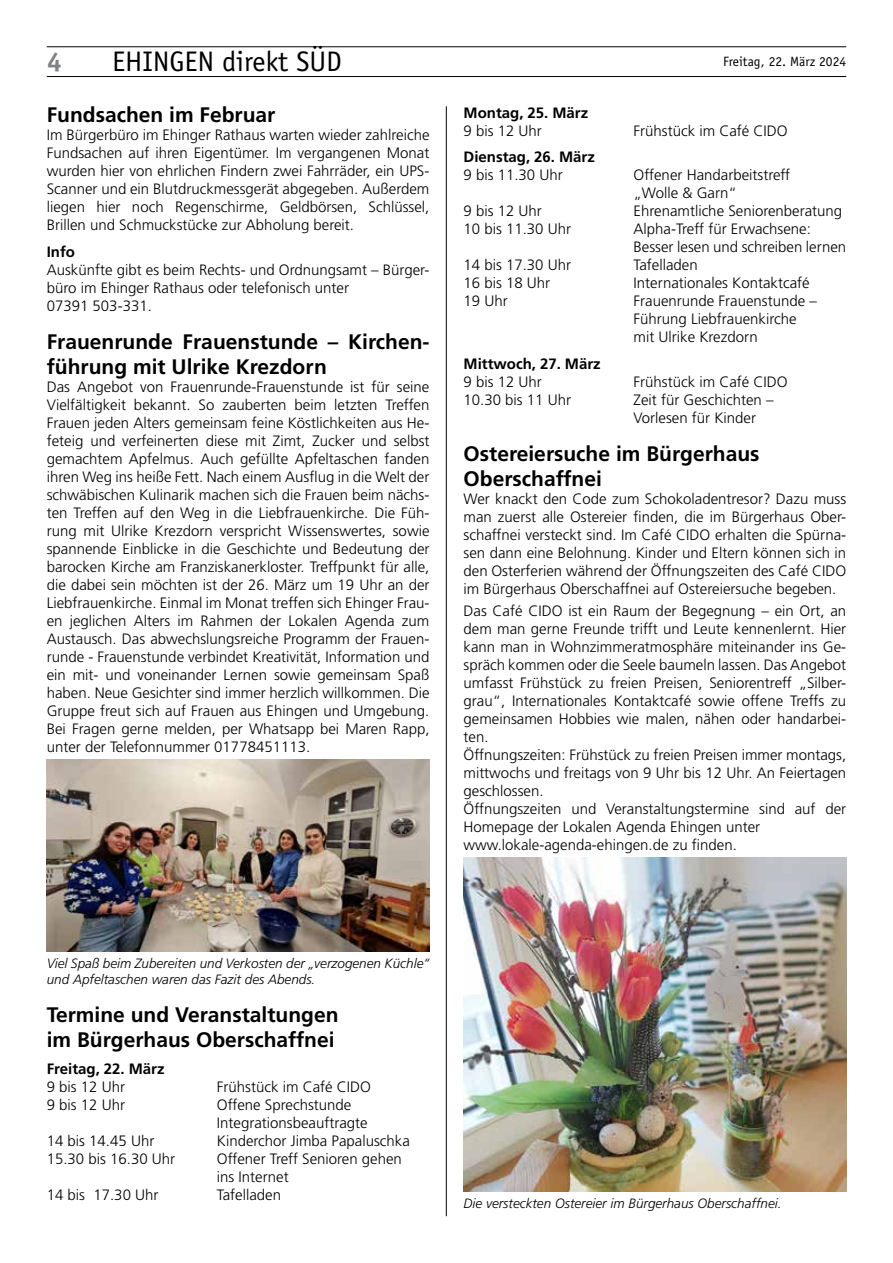
<style>
.page{position:relative;width:893px;height:1263px;background:#fff}
.page>*{position:absolute;margin:0;border:0;box-sizing:border-box;transform-origin:0 0}
.t1{font:28.35px "Officina Sans";color:#000}
.t2{font:700 27px "Officina Sans";color:#808285}
.t3{font:700 21px/25.2px "Frutiger";color:#000}
.t4{font:300 15px/18px "Frutiger";color:#000}
.t5{font:700 15px "Frutiger";color:#000}
.t6{font:italic 300 13.5px/16.2px "Frutiger";color:#000}
.t7{font:13.5px "Officina Sans";color:#000}
</style>
<div class="page">
<hr style="left:446px;top:106px;width:1px;height:1110px;background:#000">
<hr style="left:47px;top:76px;width:799px;height:1px;background:#000">
<hr style="left:47px;top:47px;width:799px;height:1px;background:#000">
<img style="left:463px;top:858px;width:383px;height:334px">
<img style="left:47px;top:760px;width:382px;height:191px">
<h2 class="t2" style="left:47px;top:45px;width:17px">4</h2>
<h1 class="t1" style="left:112px;top:45px;width:231px">EHINGEN direkt SÜD</h1>
<p class="t7" style="left:723px;top:53px;width:124px">Freitag, 22. März 2024</p>
<p class="t5" style="left:463px;top:104px;width:126px">Montag, 25. März</p>
<p class="t4" style="left:463px;top:122px;width:80px">9 bis 12 Uhr</p>
<p class="t4" style="left:634px;top:122px;width:156px">Frühstück im Café CIDO</p>
<p class="t5" style="left:463px;top:148px;width:133px">Dienstag, 26. März</p>
<p class="t4" style="left:463px;top:166px;width:101px">9 bis 11.30 Uhr</p>
<p class="t4" style="left:634px;top:166px;width:158px">Offener Handarbeitstreff „Wolle &amp; Garn“</p>
<p class="t4" style="left:463px;top:202px;width:80px">9 bis 12 Uhr</p>
<p class="t4" style="left:634px;top:202px;width:210px">Ehrenamtliche Seniorenberatung</p>
<p class="t4" style="left:463px;top:220px;width:109px">10 bis 11.30 Uhr</p>
<p class="t4" style="left:634px;top:220px;width:214px">Alpha-Treff für Erwachsene:<br>Besser lesen und schreiben lernen</p>
<p class="t4" style="left:463px;top:256px;width:109px">14 bis 17.30 Uhr</p>
<p class="t4" style="left:634px;top:256px;width:66px">Tafelladen</p>
<p class="t4" style="left:463px;top:274px;width:88px">16 bis 18 Uhr</p>
<p class="t4" style="left:634px;top:274px;width:178px">Internationales Kontaktcafé</p>
<p class="t4" style="left:463px;top:292px;width:46px">19 Uhr</p>
<p class="t4" style="left:634px;top:292px;width:185px">Frauenrunde Frauenstunde –<br>Führung Liebfrauenkirche mit Ulrike Krezdorn</p>
<p class="t5" style="left:463px;top:355px;width:139px">Mittwoch, 27. März</p>
<p class="t4" style="left:463px;top:373px;width:80px">9 bis 12 Uhr</p>
<p class="t4" style="left:634px;top:373px;width:156px">Frühstück im Café CIDO</p>
<p class="t4" style="left:463px;top:391px;width:109px">10.30 bis 11 Uhr</p>
<p class="t4" style="left:634px;top:391px;width:141px">Zeit für Geschichten –<br>Vorlesen für Kinder</p>
<h3 class="t3" style="left:463px;top:441px;width:297px">Ostereiersuche im Bürgerhaus<br>Oberschaffnei</h3>
<p class="t4" style="left:463px;top:490px;width:384px;text-align:justify">Wer knackt den Code zum Schokoladentresor? Dazu muss man zuerst alle Ostereier finden, die im Bürgerhaus Ober&shy;schaffnei versteckt sind. Im Café CIDO erhalten die Spürna&shy;sen dann eine Belohnung. Kinder und Eltern können sich in den Osterferien während der Öffnungszeiten des Café CIDO im Bürgerhaus Oberschaffnei auf Ostereiersuche begeben.</p>
<p class="t4" style="left:463px;top:602px;width:384px">Das Café CIDO ist ein Raum der Begegnung – ein Ort, an dem man gerne Freunde trifft und Leute kennenlernt. Hier kann man in Wohnzimmeratmosphäre miteinander ins Ge&shy;spräch kommen oder die Seele baumeln lassen. Das Angebot umfasst Frühstück zu freien Preisen, Seniorentreff „Silber&shy;grau“, Internationales Kontaktcafé sowie offene Treffs zu gemeinsamen Hobbies wie malen, nähen oder handarbei&shy;ten.<br>Öffnungszeiten: Frühstück zu freien Preisen immer montags, mittwochs und freitags von 9 Uhr bis 12 Uhr. An Feiertagen geschlossen.<br>Öffnungszeiten und Veranstaltungstermine sind auf der Homepage der Lokalen Agenda Ehingen unter www.lokale-agenda-ehingen.de zu finden.</p>
<h3 class="t3" style="left:47px;top:102px;width:230px">Fundsachen im Februar</h3>
<p class="t4" style="left:47px;top:126px;width:384px;text-align:justify">Im Bürgerbüro im Ehinger Rathaus warten wieder zahlreiche Fundsachen auf ihren Eigentümer. Im vergangenen Monat wurden hier von ehrlichen Findern zwei Fahrräder, ein UPS-Scanner und ein Blutdruckmessgerät abgegeben. Außerdem liegen hier noch Regenschirme, Geldbörsen, Schlüssel, Brillen und Schmuckstücke zur Abholung bereit.</p>
<p class="t5" style="left:47px;top:243px;width:30px">Info</p>
<p class="t4" style="left:47px;top:261px;width:384px">Auskünfte gibt es beim Rechts- und Ordnungsamt – Bürger&shy;büro im Ehinger Rathaus oder telefonisch unter<br>07391 503-331.</p>
<h3 class="t3" style="left:47px;top:329px;width:384px">Frauenrunde Frauenstunde – Kirchen&shy;führung mit Ulrike Krezdorn</h3>
<p class="t4" style="left:47px;top:378px;width:384px;text-align:justify">Das Angebot von Frauenrunde-Frauenstunde ist für seine Vielfältigkeit bekannt. So zauberten beim letzten Treffen Frauen jeden Alters gemeinsam feine Köstlichkeiten aus He&shy;feteig und verfeinerten diese mit Zimt, Zucker und selbst gemachtem Apfelmus. Auch gefüllte Apfeltaschen fanden ihren Weg ins heiße Fett. Nach einem Ausflug in die Welt der schwäbischen Kulinarik machen sich die Frauen beim nächs&shy;ten Treffen auf den Weg in die Liebfrauenkirche. Die Füh&shy;rung mit Ulrike Krezdorn verspricht Wissenswertes, sowie spannende Einblicke in die Geschichte und Bedeutung der barocken Kirche am Franziskanerkloster. Treffpunkt für alle, die dabei sein möchten ist der 26. März um 19 Uhr an der Liebfrauenkirche. Einmal im Monat treffen sich Ehinger Frau&shy;en jeglichen Alters im Rahmen der Lokalen Agenda zum Austausch. Das abwechslungsreiche Programm der Frauen&shy;runde - Frauenstunde verbindet Kreativität, Information und ein mit- und voneinander Lernen sowie gemeinsam Spaß haben. Neue Gesichter sind immer herzlich willkommen. Die Gruppe freut sich auf Frauen aus Ehingen und Umgebung.<br>Bei Fragen gerne melden, per Whatsapp bei Maren Rapp, unter der Telefonnummer 01778451113.</p>
<p class="t6" style="left:47px;top:955px;width:384px">Viel Spaß beim Zubereiten und Verkosten der „verzogenen Küchle“ und Apfeltaschen waren das Fazit des Abends.</p>
<h3 class="t3" style="left:47px;top:1002px;width:293px">Termine und Veranstaltungen im Bürgerhaus Oberschaffnei</h3>
<p class="t5" style="left:47px;top:1059px;width:119px">Freitag, 22. März</p>
<p class="t4" style="left:47px;top:1077px;width:80px">9 bis 12 Uhr</p>
<p class="t4" style="left:217px;top:1077px;width:156px">Frühstück im Café CIDO</p>
<p class="t4" style="left:47px;top:1095px;width:80px">9 bis 12 Uhr</p>
<p class="t4" style="left:217px;top:1095px;width:152px">Offene Sprechstunde<br>Integrationsbeauftragte</p>
<p class="t4" style="left:47px;top:1131px;width:109px">14 bis 14.45 Uhr</p>
<p class="t4" style="left:217px;top:1131px;width:195px">Kinderchor Jimba Papaluschka</p>
<p class="t4" style="left:47px;top:1149px;width:130px">15.30 bis 16.30 Uhr</p>
<p class="t4" style="left:217px;top:1149px;width:187px">Offener Treff Senioren gehen ins Internet</p>
<p class="t4" style="left:47px;top:1185px;width:113px">14 bis 17.30 Uhr</p>
<p class="t4" style="left:217px;top:1185px;width:66px">Tafelladen</p>
<p class="t6" style="left:463px;top:1195px;width:319px">Die versteckten Ostereier im Bürgerhaus Oberschaffnei.</p>
</div>
